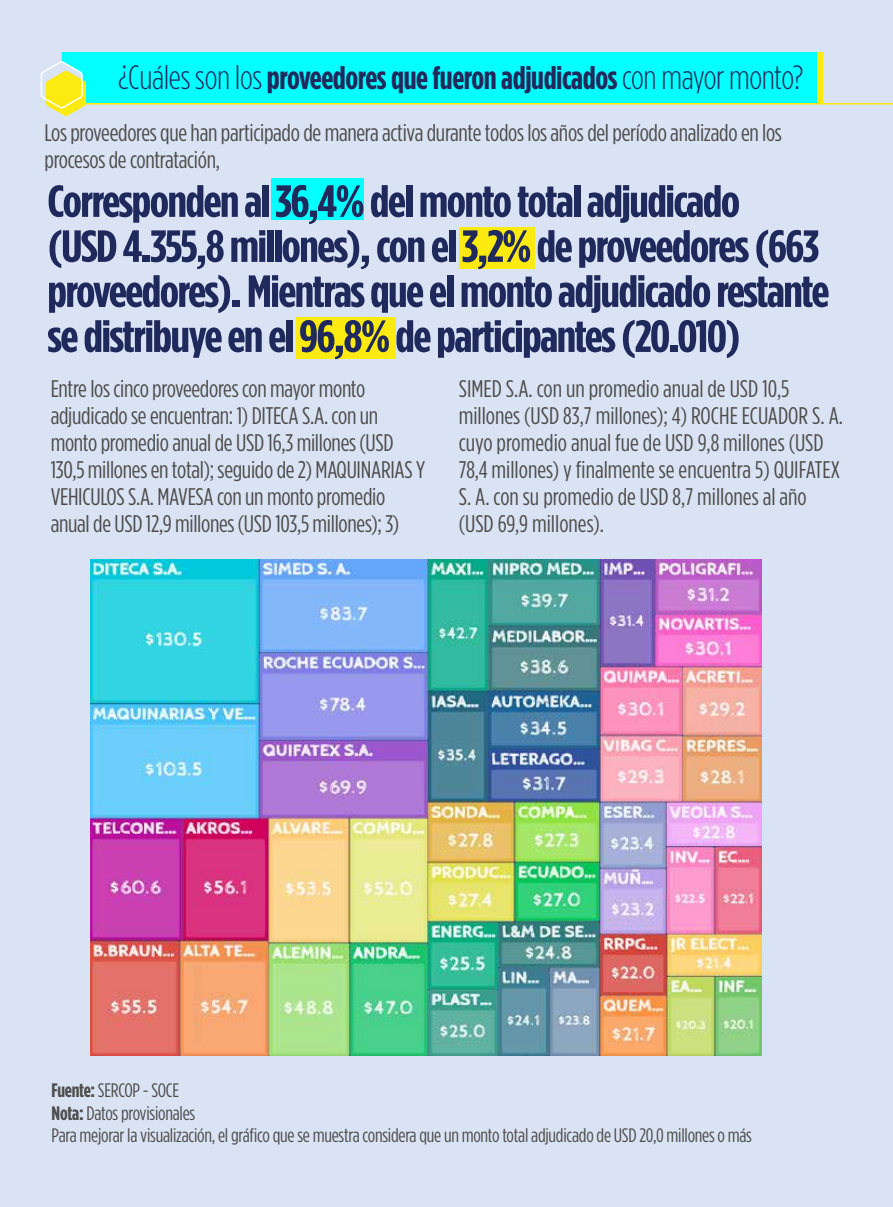
<style>
.page{position:relative;width:893px;height:1207px;background:#fff}
.page>*{position:absolute;margin:0;border:0;box-sizing:border-box;transform-origin:0 0}
.t1{font:700 45px/45px "Gotham Cond";letter-spacing:-.03em;color:#20295c;scale:1.14 1}
.t2{font:700 32.4px "Gotham Cond";letter-spacing:-.01em;color:#20295c;scale:1.05 1}
.t3{font:24px/27px "Gotham Cond";letter-spacing:-.01em;color:#4d4d4c;scale:1.05 1}
.t4{font:19.5px/22.5px "Gotham Cond";letter-spacing:-.01em;color:#4d4d4c;scale:1.05 1}
.s1{font-weight:300;font-size:33.6px}
.s2{font-weight:700}
</style>
<div class="page">
<div style="left:0;top:0;width:893px;height:1206px;background:#dae3f4"></div>
<hr style="left:72px;top:103px;width:821px;height:1px;background:#fcea10">
<svg style="left:40px;top:52px;width:783px;height:64px"></svg>
<div style="left:817px;top:52px;width:6px;height:52px;background:#fcea10"></div>
<div style="left:272px;top:178px;width:92px;height:42px;background:#03ffff"></div>
<div style="left:459px;top:227px;width:76px;height:41px;background:#fcea10"></div>
<div style="left:296px;top:317px;width:100px;height:42px;background:#fcea10"></div>
<img style="left:90px;top:560px;width:671px;height:495px">
<h2 class="t2" style="left:118px;top:59px;width:654px"><span class="s1">¿Cuáles son los</span> proveedores que fueron adjudicados <span class="s1">con mayor monto?</span></h2>
<p class="t3" style="left:45px;top:119px;width:704px">Los proveedores que han participado de manera activa durante todos los años del período analizado en los procesos de contratación,</p>
<h1 class="t1" style="left:47px;top:178px;width:687px">Corresponden al 36,4% del monto total adjudicado<br>(USD 4.355,8 millones), con el 3,2% de proveedores (663 proveedores). Mientras que el monto adjudicado restante se distribuye en el 96,8% de participantes (20.010)</h1>
<p class="t3" style="left:51px;top:375px;width:358px">Entre los cinco proveedores con mayor monto adjudicado se encuentran: 1) DITECA S.A. con un monto promedio anual de USD 16,3 millones (USD 130,5 millones en total); seguido de 2) MAQUINARIAS Y VEHICULOS S.A. MAVESA con un monto promedio anual de USD 12,9 millones (USD 103,5 millones); 3)</p>
<p class="t3" style="left:459px;top:375px;width:368px">SIMED S.A. con un promedio anual de USD 10,5 millones (USD 83,7 millones); 4) ROCHE ECUADOR S. A. cuyo promedio anual fue de USD 9,8 millones (USD 78,4 millones) y finalmente se encuentra 5) QUIFATEX S. A. con su promedio de USD 8,7 millones al año (USD 69,9 millones).</p>
<p class="t4" style="left:52px;top:1079px;width:668px"><span class="s2">Fuente:</span> SERCOP - SOCE<br><span class="s2">Nota:</span> Datos provisionales<br>Para mejorar la visualización, el gráfico que se muestra considera que un monto total adjudicado de USD 20,0 millones o más</p>
</div>
